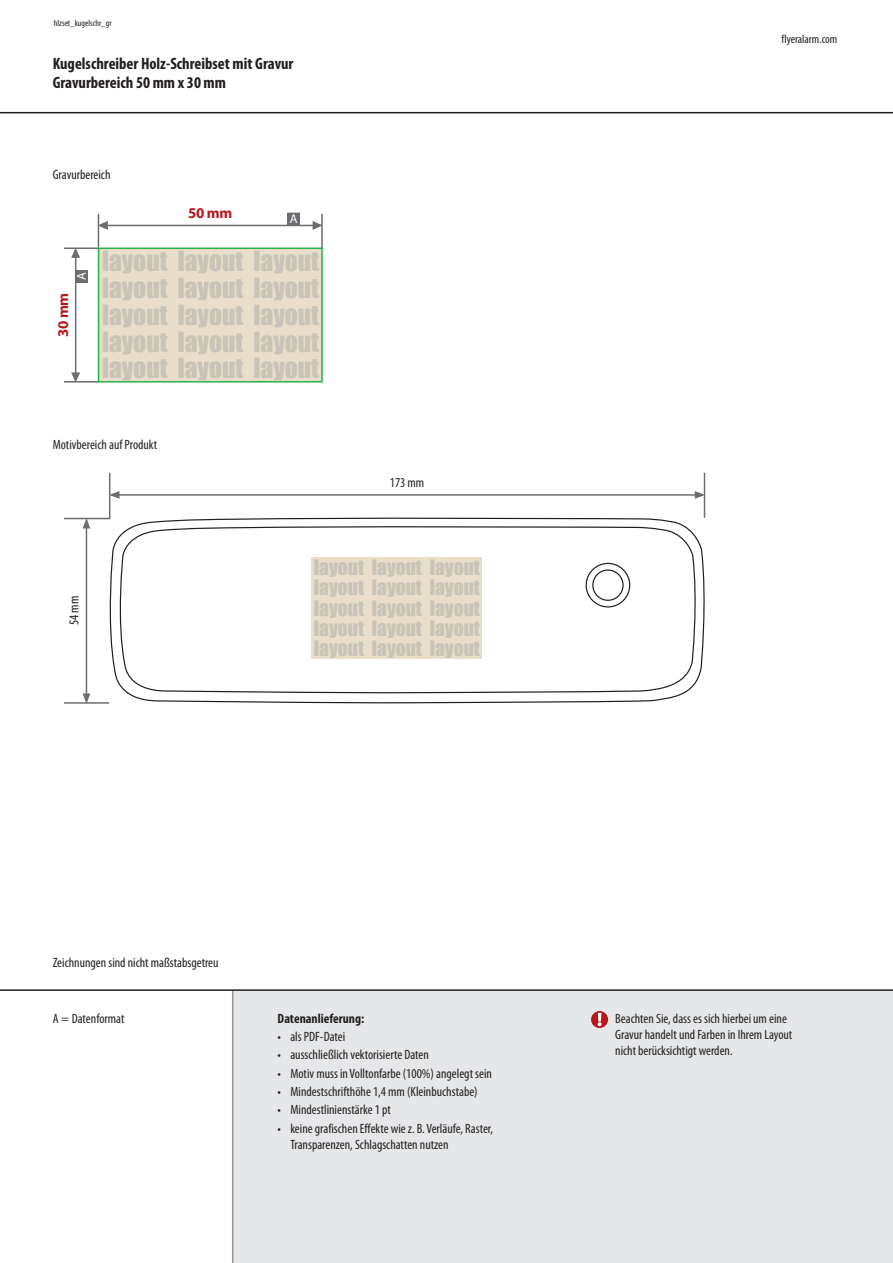
<style>
.page{position:relative;width:893px;height:1263px;background:#fff}
.page>*{position:absolute;margin:0;border:0;box-sizing:border-box;transform-origin:0 0}
.t1{font:25.5px/26.8px "Impact";color:#c8c4b8;text-align:justify}
.t2{font:19.5px/20.2px "Impact";color:#c8c4b8;text-align:justify}
.t3{font:700 condensed 16.5px/19.8px "Myriad Pro";color:#231f20}
.t4{font:700 15px "Myriad Pro";letter-spacing:-.02em;color:#b4181d}
.t5{font:condensed 13.5px/16.2px "Myriad Pro";color:#231f20}
.t6{font:700 condensed 13.5px "Myriad Pro";color:#231f20}
.t7{font:12.75px "Myriad Pro";color:#fff}
.t8{font:condensed 12px "Myriad Pro";color:#231f20}
.t9{font:condensed 9px "Myriad Pro";color:#231f20}
</style>
<div class="page">
<div style="left:233px;top:990px;width:660px;height:273px;background:#e6e7e9"></div>
<hr style="left:0;top:112px;width:893px;height:1px;background:#231f20">
<hr style="left:232px;top:990px;width:1px;height:273px;background:#939598">
<hr style="left:0;top:989px;width:893px;height:2px;background:#231f20">
<hr style="left:64px;top:381px;width:35px;height:2px;background:#6c6d70">
<hr style="left:98px;top:214px;width:1px;height:34px;background:#6c6d70">
<hr style="left:321px;top:214px;width:2px;height:34px;background:#6c6d70">
<hr style="left:64px;top:248px;width:35px;height:1px;background:#6c6d70">
<div style="left:287px;top:213px;width:13px;height:12px;background:#6c6d70"></div>
<div style="left:75px;top:270px;width:13px;height:13px;background:#6c6d70"></div>
<div style="left:98px;top:248px;width:225px;height:134px;background:#e9dec9;border:2px solid #23b24b"></div>
<hr style="left:64px;top:702px;width:45px;height:2px;background:#6c6d70">
<hr style="left:64px;top:518px;width:46px;height:1px;background:#6c6d70">
<hr style="left:109px;top:473px;width:1px;height:46px;background:#6c6d70">
<hr style="left:704px;top:473px;width:1px;height:45px;background:#6c6d70">
<svg style="left:106px;top:517px;width:600px;height:186px"></svg>
<div style="left:312px;top:557px;width:170px;height:102px;background:#e9dec9"></div>
<hr style="left:75px;top:257px;width:1px;height:117px;background:#6c6d70">
<svg style="left:71px;top:372px;width:9px;height:11px"></svg>
<svg style="left:71px;top:249px;width:9px;height:9px"></svg>
<hr style="left:107px;top:225px;width:207px;height:1px;background:#6c6d70">
<svg style="left:99px;top:221px;width:9px;height:9px"></svg>
<svg style="left:313px;top:221px;width:10px;height:9px"></svg>
<hr style="left:86px;top:526px;width:1px;height:170px;background:#6c6d70">
<svg style="left:83px;top:519px;width:7px;height:9px"></svg>
<svg style="left:83px;top:693px;width:7px;height:11px"></svg>
<hr style="left:117px;top:494px;width:580px;height:2px;background:#6c6d70">
<svg style="left:110px;top:491px;width:9px;height:8px"></svg>
<svg style="left:695px;top:491px;width:9px;height:8px"></svg>
<div style="left:591px;top:1011px;width:17px;height:17px;background:#b4181d;border-radius:50%"></div>
<svg style="left:598px;top:1013px;width:4px;height:13px"></svg>
<p class="t9" style="left:54px;top:17px;width:59px">hlzset_kugelschr_gr</p>
<p class="t3" style="left:53px;top:53px;width:242px">Kugelschreiber Holz-Schreibset mit Gravur<br>Gravurbereich 50 mm x 30 mm</p>
<p class="t5" style="left:53px;top:166px;width:59px">Gravurbereich</p>
<p class="t4" style="left:188px;top:203px;width:46px">50 mm</p>
<p class="t7" style="left:290px;top:211px;width:9px">A</p>
<p class="t4" style="left:53px;top:337px;width:46px;rotate:-90deg">30 mm</p>
<p class="t7" style="left:74px;top:280px;width:9px;rotate:-90deg">A</p>
<h1 class="t1" style="left:102px;top:247px;width:218px">layout layout layout layout layout layout layout layout layout layout layout layout layout layout layout</h1>
<p class="t5" style="left:53px;top:436px;width:106px">Motivbereich auf Produkt</p>
<p class="t5" style="left:66px;top:625px;width:31px;rotate:-90deg">54 mm</p>
<p class="t5" style="left:390px;top:474px;width:36px">173 mm</p>
<h2 class="t2" style="left:314px;top:557px;width:167px">layout layout layout layout layout layout layout layout layout layout layout layout layout layout layout</h2>
<p class="t5" style="left:53px;top:954px;width:167px">Zeichnungen sind nicht maßstabsgetreu</p>
<p class="t5" style="left:53px;top:1010px;width:73px">A = Datenformat</p>
<p class="t6" style="left:278px;top:1010px;width:88px">Datenanlieferung:</p>
<p class="t5" style="left:278px;top:1028px;width:69px">• als PDF-Datei</p>
<p class="t5" style="left:278px;top:1047px;width:153px">• ausschließlich vektorisierte Daten</p>
<p class="t5" style="left:278px;top:1065px;width:216px">• Motiv muss in Volltonfarbe (100%) angelegt sein</p>
<p class="t5" style="left:278px;top:1083px;width:202px">• Mindestschrifthöhe 1,4 mm (Kleinbuchstabe)</p>
<p class="t5" style="left:278px;top:1101px;width:115px">• Mindestlinienstärke 1 pt</p>
<p class="t5" style="left:290px;top:1120px;width:204px;text-indent:-13px">• keine grafischen Effekte wie z. B. Verläufe, Raster,<br>Transparenzen, Schlagschatten nutzen</p>
<p class="t8" style="left:782px;top:32px;width:57px">flyeralarm.com</p>
<p class="t5" style="left:615px;top:1010px;width:179px">Beachten Sie, dass es sich hierbei um eine<br>Gravur handelt und Farben in Ihrem Layout nicht berücksichtigt werden.</p>
</div>
